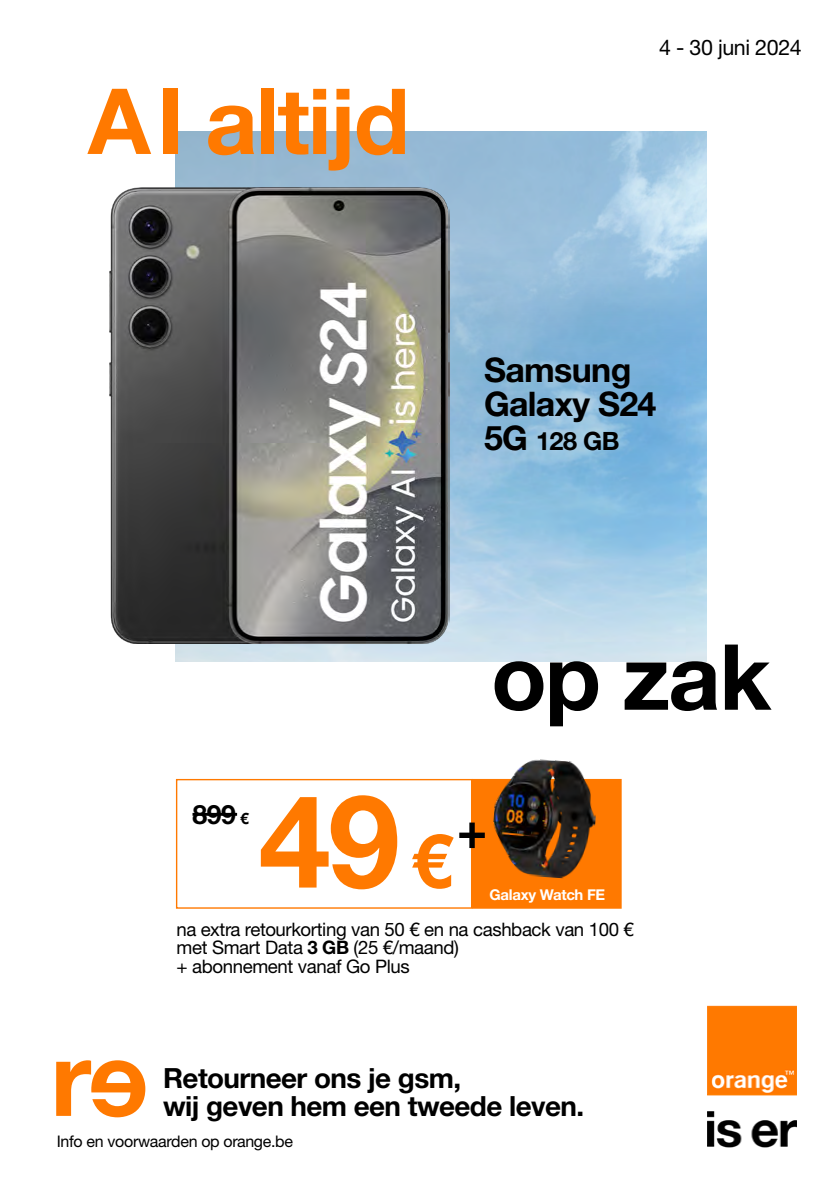
<style>
.page{position:relative;width:840px;height:1191px;background:#fff}
.page>*{position:absolute;margin:0;border:0;box-sizing:border-box;transform-origin:0 0}
.t1{font:700 129.2px "Helvetica Neue LTW1 G";color:#ff7900}
.t2{font:700 91.2px "Helvetica Neue LTW1 G";letter-spacing:-.02em;color:#ff7900}
.t3{font:700 91.2px "Helvetica Neue LTW1 G";color:#000}
.t4{font:700 50.4px "Helvetica Neue LTW1 G";color:#000}
.t5{font:700 34px/34px "Helvetica Neue LTW1 G";letter-spacing:-.02em;color:#000}
.t6{font:700 27.8px/27.8px "Helvetica Neue LTW1 G";letter-spacing:-.02em;color:#000}
.t7{font:700 26.6px "Helvetica Neue LTW1 G";color:#000}
.t8{font:700 25.2px "Helvetica Neue LTW1 G";color:#000}
.t9{font:21.4px "Helvetica Neue LTW1 G";letter-spacing:-.02em;color:#000}
.t10{font:18.6px/18.6px "Helvetica Neue LTW1 G";letter-spacing:-.02em;color:#000}
.t11{font:16px "Helvetica Neue LTW1 G";letter-spacing:-.02em;color:#000}
.t12{font:700 14.8px "Helvetica Neue LTW1 G";letter-spacing:-.02em;color:#fff}
.s1{font-size:34px}
.s2{font-size:15.6px}
.s3{font-size:74.2px}
.s4{font-weight:700}
</style>
<div class="page">
<img style="left:176px;top:525px;width:530px;height:137px">
<img style="left:175px;top:132px;width:532px;height:393px">
<img style="left:707px;top:1005px;width:88px;height:143px">
<img style="left:110px;top:187px;width:339px;height:456px">
<div style="left:176px;top:779px;width:296px;height:129px;border:1px solid #ff7900"></div>
<div style="left:471px;top:779px;width:150px;height:129px;background:#ff7900"></div>
<hr style="left:192px;top:813px;width:45px;height:2px;background:#000">
<img style="left:489px;top:759px;width:110px;height:120px">
<svg style="left:56px;top:1060px;width:89px;height:57px"></svg>
<h2 class="t2" style="left:88px;top:65px;width:323px">AI altijd</h2>
<p class="t9" style="left:658px;top:34px;width:144px">4 - 30 juni 2024</p>
<h3 class="t5" style="left:483px;top:352px;width:174px">Samsung<br>Galaxy S24</h3>
<h3 class="t8" style="left:483px;top:425px;width:137px"><span class="s1">5G</span> 128 GB</h3>
<h2 class="t3" style="left:491px;top:621px;width:281px">op zak</h2>
<h3 class="t7" style="left:192px;top:798px;width:58px">899 <span class="s2">€</span></h3>
<h1 class="t1" style="left:258px;top:762px;width:195px">49<span class="s3">€</span></h1>
<h3 class="t4" style="left:456px;top:799px;width:32px">+</h3>
<p class="t12" style="left:489px;top:885px;width:117px">Galaxy Watch FE</p>
<p class="t10" style="left:176px;top:919px;width:458px">na extra retourkorting van 50 € en na cashback van 100 € met Smart Data <span class="s4">3 GB</span> (25 €/maand)<br>+ abonnement vanaf Go Plus</p>
<h3 class="t6" style="left:163px;top:1063px;width:422px">Retourneer ons je gsm,<br>wij geven hem een tweede leven.</h3>
<p class="t11" style="left:57px;top:1131px;width:238px">Info en voorwaarden op orange.be</p>
</div>
